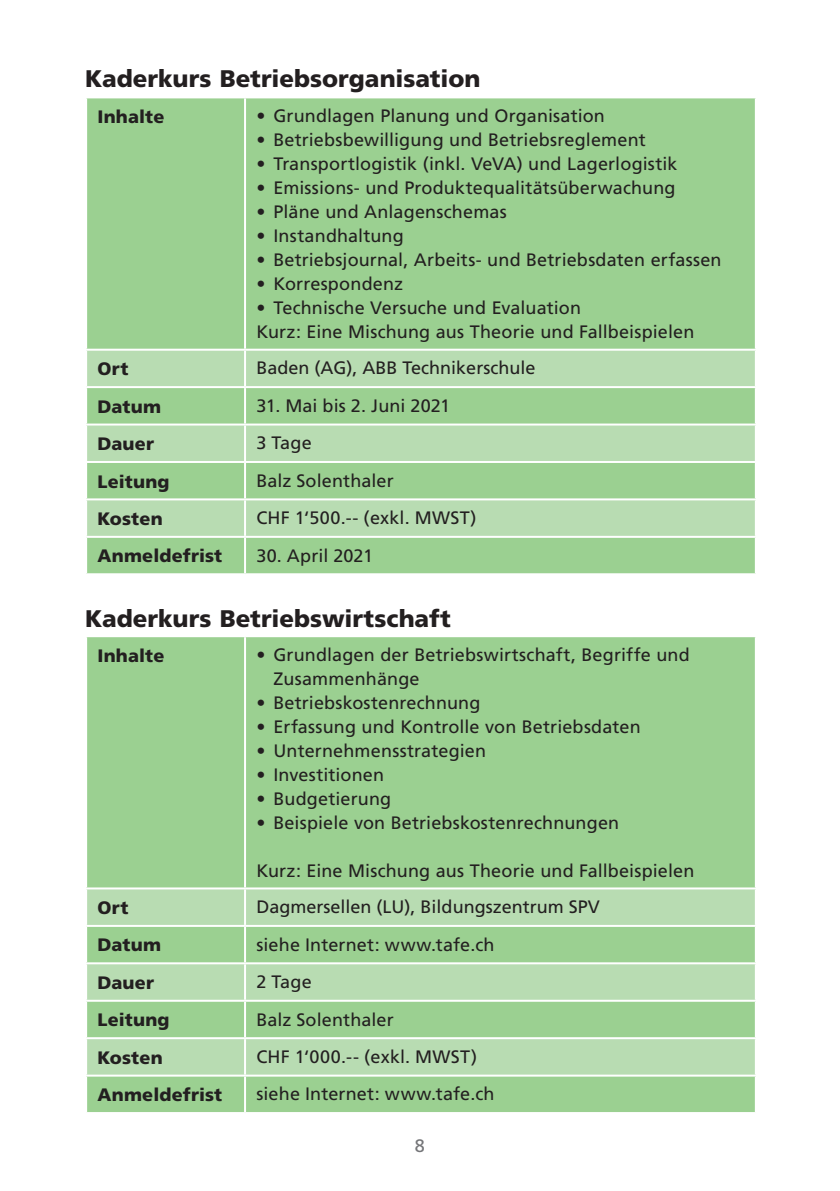
<style>
.page{position:relative;width:840px;height:1191px;background:#fff}
.page>*{position:absolute;margin:0;border:0;box-sizing:border-box;transform-origin:0 0}
.t1{font:900 24px "Frutiger";color:#231f20}
.t2{font:18px/24px "Frutiger";letter-spacing:.005em;color:#231f20}
.t3{font:900 18px "Frutiger";letter-spacing:.01em;color:#231f20}
.t4{font:18px "Frutiger";color:#757679}
</style>
<div class="page">
<div style="left:87px;top:98px;width:667px;height:475px;background:#9bd091"></div>
<svg style="left:87px;top:351px;width:667px;height:185px;fill:#b8dcb2"></svg>
<hr style="left:244px;top:98px;width:2px;height:251px;background:#fff">
<hr style="left:85px;top:349px;width:160px;height:2px;background:#fff">
<hr style="left:245px;top:349px;width:511px;height:2px;background:#fff">
<hr style="left:244px;top:351px;width:2px;height:35px;background:#fff">
<hr style="left:85px;top:386px;width:160px;height:2px;background:#fff">
<hr style="left:245px;top:386px;width:511px;height:2px;background:#fff">
<hr style="left:244px;top:388px;width:2px;height:35px;background:#fff">
<hr style="left:244px;top:425px;width:2px;height:36px;background:#fff">
<hr style="left:244px;top:500px;width:2px;height:36px;background:#fff">
<hr style="left:244px;top:538px;width:2px;height:35px;background:#fff">
<hr style="left:85px;top:423px;width:160px;height:2px;background:#fff">
<hr style="left:245px;top:423px;width:511px;height:2px;background:#fff">
<hr style="left:85px;top:461px;width:159px;height:2px;background:#fff">
<hr style="left:85px;top:498px;width:159px;height:2px;background:#fff">
<hr style="left:85px;top:536px;width:160px;height:2px;background:#fff">
<hr style="left:245px;top:536px;width:511px;height:2px;background:#fff">
<hr style="left:244px;top:461px;width:512px;height:2px;background:#fff">
<hr style="left:244px;top:463px;width:2px;height:35px;background:#fff">
<hr style="left:244px;top:498px;width:512px;height:2px;background:#fff">
<div style="left:87px;top:637px;width:667px;height:475px;background:#9bd091"></div>
<svg style="left:87px;top:889px;width:667px;height:185px;fill:#b8dcb2"></svg>
<hr style="left:244px;top:637px;width:2px;height:250px;background:#fff">
<hr style="left:85px;top:887px;width:160px;height:2px;background:#fff">
<hr style="left:245px;top:887px;width:511px;height:2px;background:#fff">
<hr style="left:244px;top:889px;width:2px;height:36px;background:#fff">
<hr style="left:85px;top:925px;width:160px;height:2px;background:#fff">
<hr style="left:245px;top:925px;width:511px;height:2px;background:#fff">
<hr style="left:244px;top:927px;width:2px;height:35px;background:#fff">
<hr style="left:244px;top:964px;width:2px;height:35px;background:#fff">
<hr style="left:244px;top:1039px;width:2px;height:35px;background:#fff">
<hr style="left:244px;top:1076px;width:2px;height:36px;background:#fff">
<hr style="left:85px;top:962px;width:160px;height:2px;background:#fff">
<hr style="left:245px;top:962px;width:511px;height:2px;background:#fff">
<hr style="left:85px;top:999px;width:159px;height:2px;background:#fff">
<hr style="left:85px;top:1037px;width:159px;height:2px;background:#fff">
<hr style="left:85px;top:1074px;width:160px;height:2px;background:#fff">
<hr style="left:245px;top:1074px;width:511px;height:2px;background:#fff">
<hr style="left:244px;top:999px;width:512px;height:2px;background:#fff">
<hr style="left:244px;top:1001px;width:2px;height:36px;background:#fff">
<hr style="left:244px;top:1037px;width:512px;height:2px;background:#fff">
<h1 class="t1" style="left:85px;top:64px;width:396px">Kaderkurs Betriebsorganisation</h1>
<p class="t3" style="left:97px;top:106px;width:68px">Inhalte</p>
<p class="t2" style="left:256px;top:104px;width:350px">• Grundlagen Planung und Organisation</p>
<p class="t2" style="left:256px;top:128px;width:391px">• Betriebsbewilligung und Betriebsreglement</p>
<p class="t2" style="left:256px;top:152px;width:422px">• Transportlogistik (inkl. VeVA) und Lagerlogistik</p>
<p class="t2" style="left:256px;top:176px;width:420px">• Emissions- und Produktequalitätsüberwachung</p>
<p class="t2" style="left:256px;top:200px;width:252px">• Pläne und Anlagenschemas</p>
<p class="t2" style="left:256px;top:224px;width:149px">• Instandhaltung</p>
<p class="t2" style="left:256px;top:248px;width:466px">• Betriebsjournal, Arbeits- und Betriebsdaten erfassen</p>
<p class="t2" style="left:256px;top:272px;width:148px">• Korrespondenz</p>
<p class="t2" style="left:256px;top:296px;width:439px">• Technische Versuche und Evaluation<br>Kurz: Eine Mischung aus Theorie und Fallbeispielen</p>
<p class="t3" style="left:97px;top:358px;width:32px">Ort</p>
<p class="t2" style="left:256px;top:356px;width:280px">Baden (AG), ABB Technikerschule</p>
<p class="t3" style="left:97px;top:395px;width:65px">Datum</p>
<p class="t2" style="left:256px;top:394px;width:195px">31. Mai bis 2. Juni 2021</p>
<p class="t3" style="left:97px;top:433px;width:58px">Dauer</p>
<p class="t2" style="left:256px;top:431px;width:57px">3 Tage</p>
<p class="t3" style="left:97px;top:470px;width:74px">Leitung</p>
<p class="t2" style="left:256px;top:468px;width:139px">Balz Solenthaler</p>
<p class="t3" style="left:97px;top:508px;width:67px">Kosten</p>
<p class="t2" style="left:256px;top:506px;width:221px">CHF 1‘500.-- (exkl. MWST)</p>
<p class="t3" style="left:97px;top:545px;width:126px">Anmeldefrist</p>
<p class="t2" style="left:256px;top:543px;width:118px">30. April 2021</p>
<h1 class="t1" style="left:85px;top:604px;width:367px">Kaderkurs Betriebswirtschaft</h1>
<p class="t3" style="left:97px;top:644px;width:68px">Inhalte</p>
<p class="t2" style="left:273px;top:643px;width:417px;text-indent:-17px">• Grundlagen der Betriebswirtschaft, Begriffe und<br>Zusammenhänge</p>
<p class="t2" style="left:256px;top:691px;width:225px">• Betriebskostenrechnung</p>
<p class="t2" style="left:256px;top:715px;width:385px">• Erfassung und Kontrolle von Betriebsdaten</p>
<p class="t2" style="left:256px;top:739px;width:231px">• Unternehmensstrategien</p>
<p class="t2" style="left:256px;top:763px;width:129px">• Investitionen</p>
<p class="t2" style="left:256px;top:787px;width:136px">• Budgetierung</p>
<p class="t2" style="left:256px;top:811px;width:364px">• Beispiele von Betriebskostenrechnungen</p>
<p class="t2" style="left:256px;top:859px;width:439px">Kurz: Eine Mischung aus Theorie und Fallbeispielen</p>
<p class="t3" style="left:97px;top:897px;width:32px">Ort</p>
<p class="t2" style="left:256px;top:895px;width:345px">Dagmersellen (LU), Bildungszentrum SPV</p>
<p class="t3" style="left:97px;top:934px;width:65px">Datum</p>
<p class="t2" style="left:256px;top:932px;width:239px">siehe Internet: www.tafe.ch</p>
<p class="t3" style="left:97px;top:971px;width:58px">Dauer</p>
<p class="t2" style="left:256px;top:970px;width:57px">2 Tage</p>
<p class="t3" style="left:97px;top:1009px;width:74px">Leitung</p>
<p class="t2" style="left:256px;top:1007px;width:139px">Balz Solenthaler</p>
<p class="t3" style="left:97px;top:1046px;width:67px">Kosten</p>
<p class="t2" style="left:256px;top:1044px;width:222px">CHF 1‘000.-- (exkl. MWST)</p>
<p class="t3" style="left:97px;top:1084px;width:126px">Anmeldefrist</p>
<p class="t2" style="left:256px;top:1082px;width:239px">siehe Internet: www.tafe.ch</p>
<p class="t4" style="left:415px;top:1135px;width:12px">8</p>
</div>
